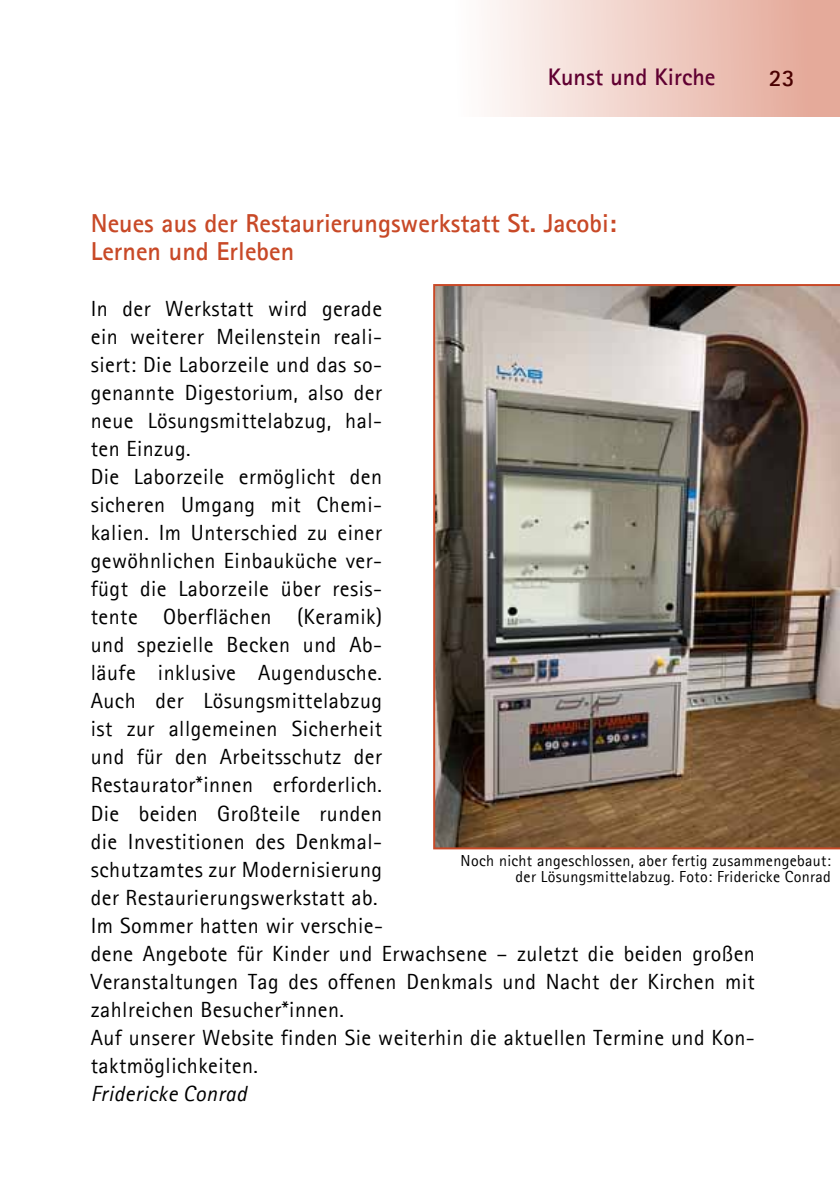
<style>
.page{position:relative;width:840px;height:1191px;background:#fff}
.page>*{position:absolute;margin:0;border:0;box-sizing:border-box;transform-origin:0 0}
.t1{font:700 26px/28px "Agfa Rotis Sans Serif";color:#c84927}
.t2{font:700 24px "Agfa Rotis Sans Serif";color:#600031}
.t3{font:700 24px "Agfa Rotis Sans Serif";color:#4a0000}
.t4{font:22px/28px "Agfa Rotis Sans Serif";letter-spacing:.02em;color:#000}
.t5{font:italic 22px "Agfa Rotis Sans Serif";letter-spacing:.02em;color:#000}
.t6{font:16px/16px "Agfa Rotis Sans Serif";letter-spacing:.02em;color:#000;text-align:right}
</style>
<div class="page">
<div style="left:380px;top:0;width:459px;height:116px;background:linear-gradient(to right,#fff,#e4a695)"></div>
<img style="left:433px;top:284px;width:406px;height:565px">
<p class="t2" style="left:547px;top:61px;width:169px">Kunst und Kirche</p>
<p class="t1" style="left:91px;top:209px;width:527px">Neues aus der Restaurierungswerkstatt St. Jacobi:<br>Lernen und Erleben</p>
<p class="t3" style="left:768px;top:62px;width:27px">23</p>
<p class="t4" style="left:91px;top:294px;width:665px">In der Werkstatt wird gerade<br>ein weiterer Meilenstein reali-<br>siert: Die Laborzeile und das so-<br>genannte Digestorium, also der<br>neue Lösungsmittelabzug, hal-<br>ten Einzug.<br>Die Laborzeile ermöglicht den<br>sicheren Umgang mit Chemi-<br>kalien. Im Unterschied zu einer<br>gewöhnlichen Einbauküche ver-<br>fügt die Laborzeile über resis-<br>tente Oberflächen (Keramik)<br>und spezielle Becken und Ab-<br>läufe inklusive Augendusche.<br>Auch der Lösungsmittelabzug<br>ist zur allgemeinen Sicherheit<br>und für den Arbeitsschutz der<br>Restaurator*innen erforderlich.<br>Die beiden Großteile runden<br>die Investitionen des Denkmal-<br>schutzamtes zur Modernisierung<br>der Restaurierungswerkstatt ab.<br>Im Sommer hatten wir verschie-<br>dene Angebote für Kinder und Erwachsene – zuletzt die beiden großen Veranstaltungen Tag des offenen Denkmals und Nacht der Kirchen mit zahlreichen Besucher*innen.<br>Auf unserer Website finden Sie weiterhin die aktuellen Termine und Kon&shy;taktmöglichkeiten.</p>
<p class="t5" style="left:91px;top:1080px;width:157px">Fridericke Conrad</p>
<p class="t6" style="left:460px;top:852px;width:372px">Noch nicht angeschlossen, aber fertig zusammengebaut: der Lösungsmittelabzug. Foto: Fridericke Conrad</p>
</div>
